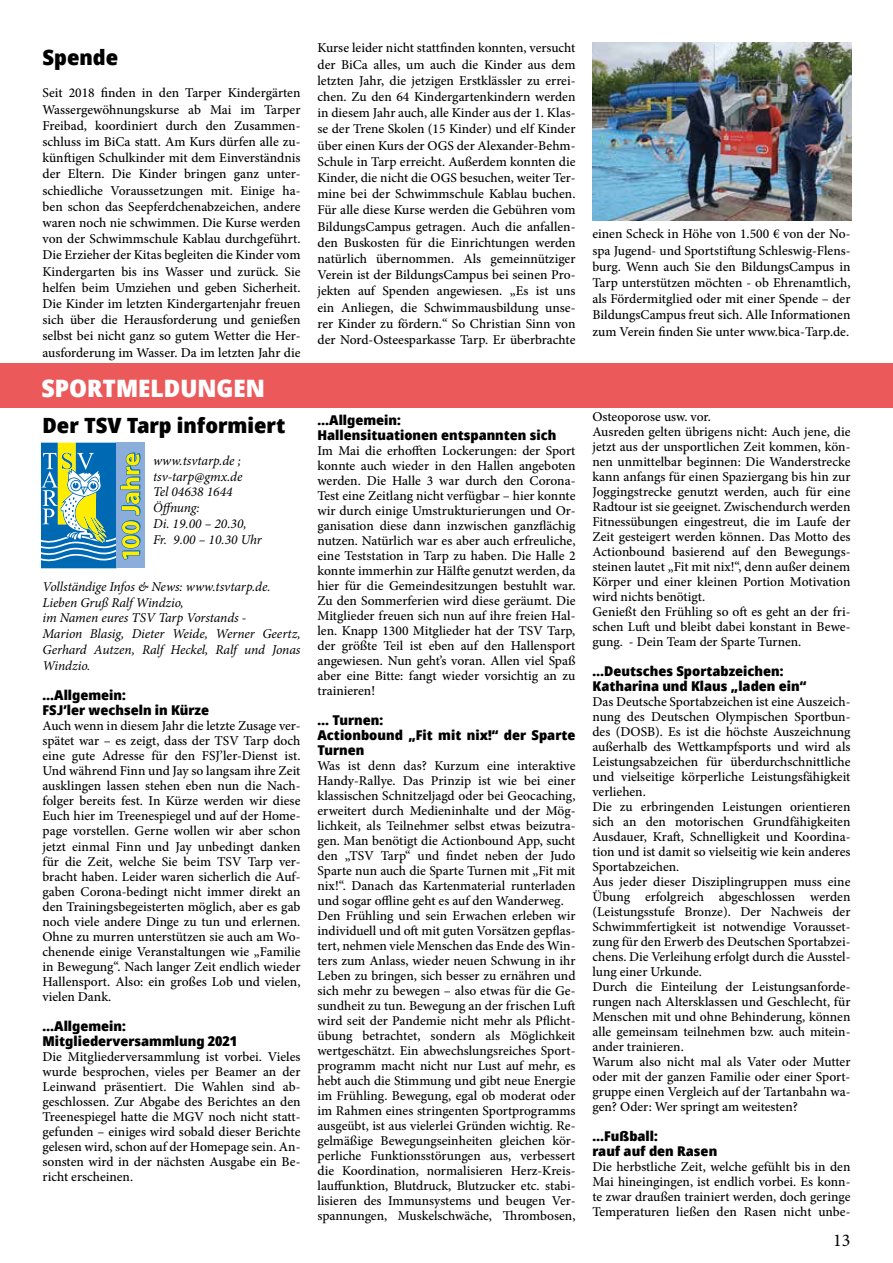
<style>
.page{position:relative;width:893px;height:1263px;background:#fff}
.page>*{position:absolute;margin:0;border:0;box-sizing:border-box;transform-origin:0 0}
.t1{font:900 24px "Avrile Sans";color:#fff}
.t2{font:900 21px "Avrile Sans";color:#000}
.t3{font:18px "Minion Pro";color:#000}
.t4{font:500 13.5px/15px "Minion Pro";color:#000;text-align:justify}
.t5{font:italic 13.5px/15.8px "Minion Pro";letter-spacing:-.005em;color:#000}
.t6{font:900 13.5px/15px "Avrile Sans";color:#000}
</style>
<div class="page">
<img style="left:592px;top:43px;width:260px;height:177px">
<div style="left:116px;top:443px;width:29px;height:125px;background:#8baddc"></div>
<svg style="left:41px;top:443px;width:100px;height:125px"></svg>
<div style="left:0;top:363px;width:893px;height:45px;background:#eb595b"></div>
<h2 class="t2" style="left:43px;top:41px;width:77px">Spende</h2>
<p class="t4" style="left:43px;top:85px;width:259px;line-height:16.2px">Seit 2018 finden in den Tarper Kindergärten Wassergewöhnungskurse ab Mai im Tarper Freibad, koordiniert durch den Zusammen&shy;schluss im BiCa statt. Am Kurs dürfen alle zu&shy;künftigen Schulkinder mit dem Einverständnis der Eltern. Die Kinder bringen ganz unter&shy;schiedliche Voraussetzungen mit. Einige ha&shy;ben schon das Seepferdchenabzeichen, andere waren noch nie schwimmen. Die Kurse werden von der Schwimmschule Kablau durchgeführt.<br>Die Erzieher der Kitas begleiten die Kinder vom Kindergarten bis ins Wasser und zurück. Sie helfen beim Umziehen und geben Sicherheit.<br>Die Kinder im letzten Kindergartenjahr freuen sich über die Herausforderung und genießen selbst bei nicht ganz so gutem Wetter die Her&shy;ausforderung im Wasser. Da im letzten Jahr die</p>
<h1 class="t1" style="left:41px;top:370px;width:225px">SPORTMELDUNGEN</h1>
<h2 class="t2" style="left:43px;top:410px;width:244px">Der TSV Tarp informiert</h2>
<p class="t5" style="left:153px;top:453px;width:110px">www.tsvtarp.de ; tsv-tarp@gmx.de<br>Tel 04638 1644<br>Öffnung:<br>Di. 19.00 – 20.30,<br>Fr. 9.00 – 10.30 Uhr</p>
<p class="t5" style="left:43px;top:579px;width:259px">Vollständige Infos &amp; News: www.tsvtarp.de.<br>Lieben Gruß Ralf Windzio,<br>im Namen eures TSV Tarp Vorstands -<br>Marion Blasig, Dieter Weide, Werner Geertz, Gerhard Autzen, Ralf Heckel, Ralf und Jonas Windzio.</p>
<p class="t6" style="left:43px;top:688px;width:168px">…Allgemein:<br>FSJ’ler wechseln in Kürze</p>
<p class="t4" style="left:43px;top:719px;width:259px">Auch wenn in diesem Jahr die letzte Zusage ver&shy;spätet war – es zeigt, dass der TSV Tarp doch eine gute Adresse für den FSJ’ler-Dienst ist.<br>Und während Finn und Jay so langsam ihre Zeit ausklingen lassen stehen eben nun die Nach&shy;folger bereits fest. In Kürze werden wir diese Euch hier im Treenespiegel und auf der Home&shy;page vorstellen. Gerne wollen wir aber schon jetzt einmal Finn und Jay unbedingt danken für die Zeit, welche Sie beim TSV Tarp ver&shy;bracht haben. Leider waren sicherlich die Auf&shy;gaben Corona-bedingt nicht immer direkt an den Trainingsbegeisterten möglich, aber es gab noch viele andere Dinge zu tun und erlernen.<br>Ohne zu murren unterstützen sie auch am Wo&shy;chenende einige Veranstaltungen wie „Familie in Bewegung“. Nach langer Zeit endlich wieder Hallensport. Also: ein großes Lob und vielen, vielen Dank.</p>
<p class="t6" style="left:43px;top:1018px;width:196px">…Allgemein:<br>Mitgliederversammlung 2021</p>
<p class="t4" style="left:43px;top:1049px;width:259px">Die Mitgliederversammlung ist vorbei. Vieles wurde besprochen, vieles per Beamer an der Leinwand präsentiert. Die Wahlen sind ab&shy;geschlossen. Zur Abgabe des Berichtes an den Treenespiegel hatte die MGV noch nicht statt&shy;gefunden – einiges wird sobald dieser Berichte gelesen wird, schon auf der Homepage sein. An&shy;sonsten wird in der nächsten Ausgabe ein Be&shy;richt erscheinen.</p>
<p class="t4" style="left:317px;top:40px;width:259px;line-height:16.2px">Kurse leider nicht stattfinden konnten, versucht der BiCa alles, um auch die Kinder aus dem letzten Jahr, die jetzigen Erstklässler zu errei&shy;chen. Zu den 64 Kindergartenkindern werden in diesem Jahr auch, alle Kinder aus der 1. Klas&shy;se der Trene Skolen (15 Kinder) und elf Kinder über einen Kurs der OGS der Alexander-Behm-Schule in Tarp erreicht. Außerdem konnten die Kinder, die nicht die OGS besuchen, weiter Ter&shy;mine bei der Schwimmschule Kablau buchen.<br>Für alle diese Kurse werden die Gebühren vom BildungsCampus getragen. Auch die anfallen&shy;den Buskosten für die Einrichtungen werden natürlich übernommen. Als gemeinnütziger Verein ist der BildungsCampus bei seinen Pro&shy;jekten auf Spenden angewiesen. „Es ist uns ein Anliegen, die Schwimmausbildung unse&shy;rer Kinder zu fördern.“ So Christian Sinn von der Nord-Osteesparkasse Tarp. Er überbrachte</p>
<p class="t4" style="left:592px;top:226px;width:259px;line-height:16.2px">einen Scheck in Höhe von 1.500 € von der No&shy;spa Jugend- und Sportstiftung Schleswig-Flens&shy;burg. Wenn auch Sie den BildungsCampus in Tarp unterstützen möchten - ob Ehrenamtlich, als Fördermitglied oder mit einer Spende – der BildungsCampus freut sich. Alle Informationen zum Verein finden Sie unter www.bica-Tarp.de.</p>
<p class="t6" style="left:317px;top:413px;width:240px">…Allgemein:<br>Hallensituationen entspannten sich</p>
<p class="t4" style="left:317px;top:444px;width:259px">Im Mai die erhofften Lockerungen: der Sport konnte auch wieder in den Hallen angeboten werden. Die Halle 3 war durch den Corona-Test eine Zeitlang nicht verfügbar – hier konnte wir durch einige Umstrukturierungen und Or&shy;ganisation diese dann inzwischen ganzflächig nutzen. Natürlich war es aber auch erfreuliche, eine Teststation in Tarp zu haben. Die Halle 2 konnte immerhin zur Hälfte genutzt werden, da hier für die Gemeindesitzungen bestuhlt war.<br>Zu den Sommerferien wird diese geräumt. Die Mitglieder freuen sich nun auf ihre freien Hal&shy;len. Knapp 1300 Mitglieder hat der TSV Tarp, der größte Teil ist eben auf den Hallensport angewiesen. Nun geht’s voran. Allen viel Spaß aber eine Bitte: fangt wieder vorsichtig an zu trainieren!</p>
<p class="t6" style="left:317px;top:713px;width:259px">… Turnen:<br>Actionbound „Fit mit nix!“ der Sparte<br>Turnen</p>
<p class="t4" style="left:317px;top:759px;width:259px;text-align:left">Was ist denn das? Kurzum eine interaktive Handy-Rallye. Das Prinzip ist wie bei einer klassischen Schnitzeljagd oder bei Geocaching, erweitert durch Medieninhalte und der Mög&shy;lichkeit, als Teilnehmer selbst etwas beizutra&shy;gen. Man benötigt die Actionbound App, sucht den „TSV Tarp“ und findet neben der Judo Sparte nun auch die Sparte Turnen mit „Fit mit nix!“. Danach das Kartenmaterial runterladen und sogar offline geht es auf den Wanderweg.<br>Den Frühling und sein Erwachen erleben wir individuell und oft mit guten Vorsätzen gepflas&shy;tert, nehmen viele Menschen das Ende des Win&shy;ters zum Anlass, wieder neuen Schwung in ihr Leben zu bringen, sich besser zu ernähren und sich mehr zu bewegen – also etwas für die Ge&shy;sundheit zu tun. Bewegung an der frischen Luft wird seit der Pandemie nicht mehr als Pflicht&shy;übung betrachtet, sondern als Möglichkeit wertgeschätzt. Ein abwechslungsreiches Sport&shy;programm macht nicht nur Lust auf mehr, es hebt auch die Stimmung und gibt neue Energie im Frühling. Bewegung, egal ob moderat oder im Rahmen eines stringenten Sportprogramms ausgeübt, ist aus vielerlei Gründen wichtig. Re&shy;gelmäßige Bewegungseinheiten gleichen kör&shy;perliche Funktionsstörungen aus, verbessert die Koordination, normalisieren Herz-Kreis&shy;lauffunktion, Blutdruck, Blutzucker etc. stabi&shy;lisieren des Immunsystems und beugen Ver&shy;spannungen, Muskelschwäche, Thrombosen,</p>
<p class="t4" style="left:592px;top:409px;width:259px;text-align:left">Osteoporose usw. vor.<br>Ausreden gelten übrigens nicht: Auch jene, die jetzt aus der unsportlichen Zeit kommen, kön&shy;nen unmittelbar beginnen: Die Wanderstrecke kann anfangs für einen Spaziergang bis hin zur Joggingstrecke genutzt werden, auch für eine Radtour ist sie geeignet. Zwischendurch werden Fitnessübungen eingestreut, die im Laufe der Zeit gesteigert werden können. Das Motto des Actionbound basierend auf den Bewegungs&shy;steinen lautet „Fit mit nix!“, denn außer deinem Körper und einer kleinen Portion Motivation wird nichts benötigt.<br>Genießt den Frühling so oft es geht an der fri&shy;schen Luft und bleibt dabei konstant in Bewe&shy;gung. - Dein Team der Sparte Turnen.</p>
<p class="t6" style="left:592px;top:663px;width:215px">…Deutsches Sportabzeichen:<br>Katharina und Klaus „laden ein“</p>
<p class="t4" style="left:592px;top:694px;width:259px;text-align:left">Das Deutsche Sportabzeichen ist eine Auszeich&shy;nung des Deutschen Olympischen Sportbun&shy;des (DOSB). Es ist die höchste Auszeichnung außerhalb des Wettkampfsports und wird als Leistungsabzeichen für überdurchschnittliche und vielseitige körperliche Leistungsfähigkeit verliehen.<br>Die zu erbringenden Leistungen orientieren sich an den motorischen Grundfähigkeiten Ausdauer, Kraft, Schnelligkeit und Koordina&shy;tion und ist damit so vielseitig wie kein anderes Sportabzeichen.<br>Aus jeder dieser Disziplingruppen muss eine Übung erfolgreich abgeschlossen werden (Leistungsstufe Bronze). Der Nachweis der Schwimmfertigkeit ist notwendige Vorausset&shy;zung für den Erwerb des Deutschen Sportabzei&shy;chens. Die Verleihung erfolgt durch die Ausstel&shy;lung einer Urkunde.<br>Durch die Einteilung der Leistungsanforde&shy;rungen nach Altersklassen und Geschlecht, für Menschen mit und ohne Behinderung, können alle gemeinsam teilnehmen bzw. auch mitein&shy;ander trainieren.<br>Warum also nicht mal als Vater oder Mutter oder mit der ganzen Familie oder einer Sport&shy;gruppe einen Vergleich auf der Tartanbahn wa&shy;gen? Oder: Wer springt am weitesten?</p>
<p class="t6" style="left:592px;top:1128px;width:126px">…Fußball:<br>rauf auf den Rasen</p>
<p class="t4" style="left:592px;top:1159px;width:259px">Die herbstliche Zeit, welche gefühlt bis in den Mai hineingingen, ist endlich vorbei. Es konn&shy;te zwar draußen trainiert werden, doch geringe Temperaturen ließen den Rasen nicht unbe-</p>
<h3 class="t3" style="left:833px;top:1228px;width:19px">13</h3>
</div>
